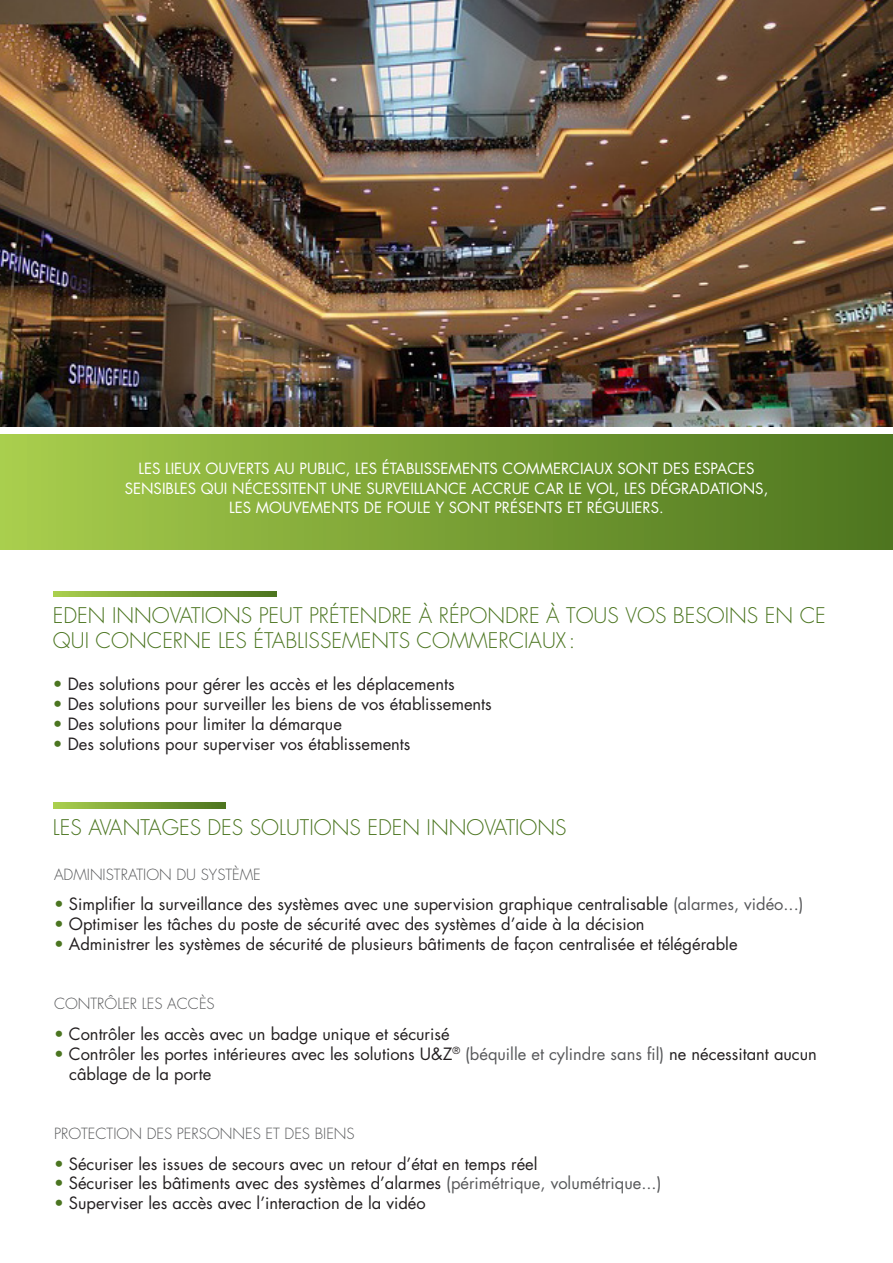
<style>
.page{position:relative;width:893px;height:1263px;background:#fff}
.page>*{position:absolute;margin:0;border:0;box-sizing:border-box;transform-origin:0 0}
.t1{font:300 21px/25.2px "Futura";color:#4b7520}
.t2{font:16.5px/19.8px "Futura";color:#231f20}
.t3{font:15px/19.5px "Futura";color:#fff;text-align:center}
.t4{font:300 15px "Futura";color:#57585a}
.s1{color:#4b7520}
.s2{color:#57585a}
</style>
<div class="page">
<img style="left:0;top:0;width:893px;height:426px">
<div style="left:0;top:434px;width:893px;height:116px;background:linear-gradient(to right,#a8cd4d,#4c741e)"></div>
<svg style="left:54px;top:591px;width:223px;height:5px"></svg>
<svg style="left:54px;top:803px;width:172px;height:5px"></svg>
<p class="t3" style="left:138px;top:459px;width:618px">LES LIEUX OUVERTS AU PUBLIC, LES ÉTABLISSEMENTS COMMERCIAUX SONT DES ESPACES</p>
<p class="t3" style="left:125px;top:479px;width:645px">SENSIBLES QUI NÉCESSITENT UNE SURVEILLANCE ACCRUE CAR LE VOL, LES DÉGRADATIONS,<br>LES MOUVEMENTS DE FOULE Y SONT PRÉSENTS ET RÉGULIERS.</p>
<p class="t1" style="left:53px;top:603px;width:774px">EDEN INNOVATIONS PEUT PRÉTENDRE À RÉPONDRE À TOUS VOS BESOINS EN CE<br>QUI CONCERNE LES ÉTABLISSEMENTS COMMERCIAUX :</p>
<p class="t2" style="left:53px;top:674px;width:403px"><span class="s1">•</span> Des solutions pour gérer les accès et les déplacements</p>
<p class="t2" style="left:53px;top:694px;width:440px"><span class="s1">•</span> Des solutions pour surveiller les biens de vos établissements</p>
<p class="t2" style="left:53px;top:714px;width:290px"><span class="s1">•</span> Des solutions pour limiter la démarque</p>
<p class="t2" style="left:53px;top:734px;width:359px"><span class="s1">•</span> Des solutions pour superviser vos établissements</p>
<p class="t1" style="left:53px;top:815px;width:515px">LES AVANTAGES DES SOLUTIONS EDEN INNOVATIONS</p>
<p class="t4" style="left:54px;top:865px;width:208px">ADMINISTRATION DU SYSTÈME</p>
<p class="t2" style="left:54px;top:894px;width:751px"><span class="s1">•</span> Simplifier la surveillance des systèmes avec une supervision graphique centralisable <span class="s2">(alarmes, vidéo...)</span></p>
<p class="t2" style="left:54px;top:914px;width:592px"><span class="s1">•</span> Optimiser les tâches du poste de sécurité avec des systèmes d’aide à la décision</p>
<p class="t2" style="left:54px;top:934px;width:685px"><span class="s1">•</span> Administrer les systèmes de sécurité de plusieurs bâtiments de façon centralisée et télégérable</p>
<p class="t4" style="left:54px;top:995px;width:162px">CONTRÔLER LES ACCÈS</p>
<p class="t2" style="left:54px;top:1024px;width:397px"><span class="s1">•</span> Contrôler les accès avec un badge unique et sécurisé</p>
<p class="t2" style="left:69px;top:1044px;width:749px;text-indent:-15px"><span class="s1">•</span> Contrôler les portes intérieures avec les solutions U&amp;Z<sup>®</sup> <span class="s2">(béquille et cylindre sans fil)</span> ne nécessitant aucun câblage de la porte</p>
<p class="t4" style="left:54px;top:1124px;width:302px">PROTECTION DES PERSONNES ET DES BIENS</p>
<p class="t2" style="left:54px;top:1154px;width:485px"><span class="s1">•</span> Sécuriser les issues de secours avec un retour d’état en temps réel</p>
<p class="t2" style="left:54px;top:1173px;width:609px"><span class="s1">•</span> Sécuriser les bâtiments avec des systèmes d’alarmes <span class="s2">(périmétrique, volumétrique...)</span></p>
<p class="t2" style="left:54px;top:1193px;width:373px"><span class="s1">•</span> Superviser les accès avec l’interaction de la vidéo</p>
</div>
